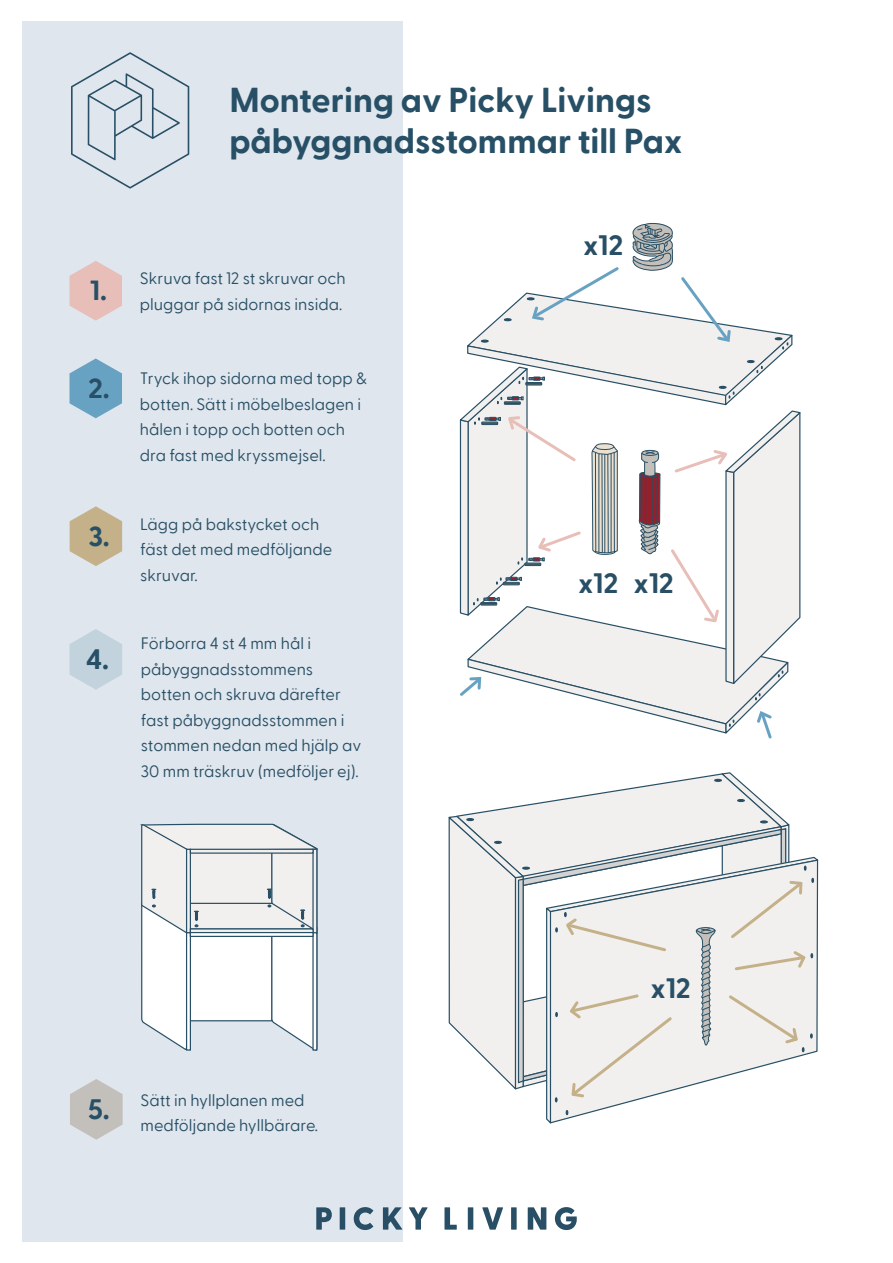
<style>
.page{position:relative;width:893px;height:1263px;background:#fff}
.page>*{position:absolute;margin:0;border:0;box-sizing:border-box;transform-origin:0 0}
.t1{font:700 34.5px/41.4px "Greycliff CF";color:#275067}
.t2{font:700 28.05px "Greycliff CF";color:#284f65}
.t3{font:700 28.05px "Greycliff CF";color:#275067}
.t4{font:700 27.6px "Greycliff CF";color:#275067}
.t5{font:16.5px/25.5px "Greycliff CF";color:#284f65}
</style>
<div class="page">
<div style="left:22px;top:21px;width:380px;height:1221px;background:#dfe6ed"></div>
<svg style="left:316px;top:1207px;width:16px;height:22px"></svg>
<div style="left:340px;top:1207px;width:5px;height:22px;background:#284f65"></div>
<svg style="left:354px;top:1207px;width:19px;height:23px"></svg>
<svg style="left:383px;top:1207px;width:19px;height:22px"></svg>
<svg style="left:409px;top:1207px;width:19px;height:22px"></svg>
<svg style="left:444px;top:1207px;width:13px;height:22px"></svg>
<div style="left:468px;top:1207px;width:5px;height:22px;background:#284f65"></div>
<svg style="left:482px;top:1207px;width:21px;height:22px"></svg>
<div style="left:511px;top:1207px;width:6px;height:22px;background:#284f65"></div>
<svg style="left:528px;top:1207px;width:18px;height:22px"></svg>
<svg style="left:555px;top:1207px;width:22px;height:23px"></svg>
<svg style="left:71px;top:52px;width:118px;height:137px"></svg>
<svg style="left:70px;top:261px;width:52px;height:60px"></svg>
<svg style="left:70px;top:358px;width:52px;height:60px"></svg>
<svg style="left:70px;top:506px;width:52px;height:60px"></svg>
<svg style="left:70px;top:629px;width:52px;height:61px"></svg>
<svg style="left:70px;top:1079px;width:53px;height:61px"></svg>
<svg style="left:140px;top:823px;width:178px;height:228px;background:#e4e7e9"></svg>
<svg style="left:546px;top:1102px;width:84px;height:22px"></svg>
<svg style="left:448px;top:223px;width:371px;height:879px"></svg>
<h3 class="t4" style="left:90px;top:274px;width:18px">1.</h3>
<h3 class="t4" style="left:88px;top:371px;width:23px">2.</h3>
<h3 class="t4" style="left:88px;top:519px;width:23px">3.</h3>
<h2 class="t3" style="left:86px;top:642px;width:25px">4.</h2>
<h1 class="t1" style="left:229px;top:80px;width:454px">Montering av Picky Livings påbyggnadsstommar till Pax</h1>
<p class="t5" style="left:140px;top:266px;width:207px">Skruva fast 12 st skruvar och pluggar på sidornas insida.</p>
<p class="t5" style="left:140px;top:366px;width:229px">Tryck ihop sidorna med topp &amp; botten. Sätt i möbelbeslagen i hålen i topp och botten och dra fast med kryssmejsel.</p>
<p class="t5" style="left:140px;top:511px;width:194px">Lägg på bakstycket och fäst det med medföljande skruvar.</p>
<p class="t5" style="left:141px;top:631px;width:222px">Förborra 4 st 4 mm hål i påbyggnadsstommens botten och skruva därefter fast påbyggnadsstommen i stommen nedan med hjälp av<br>30 mm träskruv (medföljer ej).</p>
<h2 class="t2" style="left:583px;top:228px;width:41px">x12</h2>
<h2 class="t2" style="left:578px;top:566px;width:97px">x12 x12</h2>
<h2 class="t3" style="left:88px;top:1092px;width:24px">5.</h2>
<p class="t5" style="left:140px;top:1087px;width:179px">Sätt in hyllplanen med medföljande hyllbärare.</p>
<h2 class="t2" style="left:651px;top:971px;width:41px">x12</h2>
</div>
